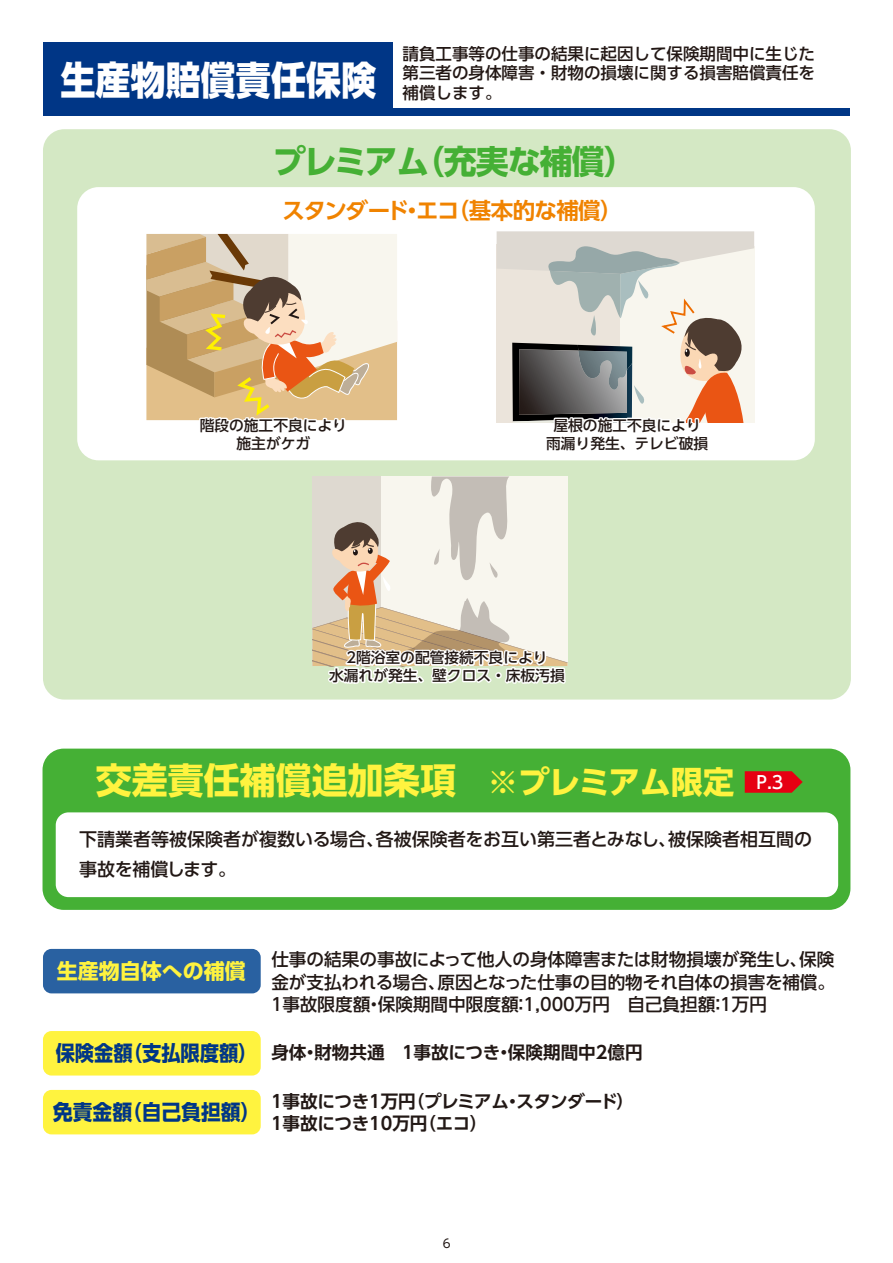
<style>
.page{position:relative;width:893px;height:1263px;background:#fff}
.page>*{position:absolute;margin:0;border:0;box-sizing:border-box;transform-origin:0 0}
.t1{font:800 39px "UD Shin Go Pro";color:#fff;scale:.9 1}
.t2{font:700 33px "UD Shin Go Pro";letter-spacing:-.035em;color:#45b035}
.t3{font:700 31.5px "UD Shin Go Pro";letter-spacing:-.02em;color:#fff33f}
.t4{font:700 22.5px "UD Shin Go Pro De";letter-spacing:-.03em;color:#f08300}
.t5{font:700 21px "UD Shin Go Pro";color:#003686;scale:.91 1}
.t6{font:700 21px "UD Shin Go Pro";color:#003686;scale:.94 1}
.t7{font:700 21px "UD Shin Go Pro";color:#fff33f}
.t8{font:500 18px/30px "UD Shin Go Pro";color:#221815}
.t9{font:500 17.55px/22.5px "UD Shin Go Pro";color:#221815;text-align:justify}
.t10{font:700 17.55px/22.5px "UD Shin Go Pro De";letter-spacing:-.015em;color:#221815}
.t11{font:500 17.55px "UD Shin Go Pro";color:#fff}
.t12{font:500 16.5px/19.5px "UD Shin Go Pro";color:#221714;text-align:justify}
.t13{font:500 14.7px/17.7px "UD Shin Go Pro";color:#221815;text-align:center}
.t14{font:12px "UD Shin Go Pro";color:#221815}
.s1{font-size:36px}
</style>
<div class="page">
<div style="left:43px;top:749px;width:807px;height:161px;background:#45b035;border-radius:21px"></div>
<div style="left:56px;top:812px;width:782px;height:85px;background:#fff;border-radius:13px"></div>
<div style="left:43px;top:129px;width:808px;height:570px;background:#d4e8c4;border-radius:21px"></div>
<div style="left:77px;top:187px;width:738px;height:273px;background:#fff;border-radius:21px"></div>
<div style="left:43px;top:108px;width:806px;height:8px;background:#003686"></div>
<svg style="left:745px;top:771px;width:58px;height:22px"></svg>
<svg style="left:146px;top:231px;width:608px;height:230px"></svg>
<svg style="left:312px;top:476px;width:256px;height:208px;background:#e7ddcd"></svg>
<div style="left:43px;top:43px;width:349px;height:73px;background:#003686"></div>
<div style="left:43px;top:949px;width:218px;height:44px;background:#2961a1;border-radius:9px"></div>
<div style="left:43px;top:1031px;width:218px;height:44px;background:#fff33f;border-radius:9px"></div>
<div style="left:43px;top:1090px;width:218px;height:44px;background:#fff33f;border-radius:9px"></div>
<h1 class="t1" style="left:60px;top:48px;width:352px">生産物賠償責任保険</h1>
<p class="t12" style="left:402px;top:43px;width:414px">請負工事等の仕事の結果に起因して保険期間中に生じた第三者の身体障害・財物の損壊に関する損害賠償責任を補償します。</p>
<h2 class="t2" style="left:273px;top:135px;width:366px">プレミアム（充実な補償）</h2>
<p class="t4" style="left:282px;top:192px;width:342px">スタンダード・エコ（基本的な補償）</p>
<p class="t13" style="left:200px;top:416px;width:149px">階段の施工不良により施主がケガ</p>
<p class="t13" style="left:546px;top:416px;width:163px">屋根の施工不良により雨漏り発生、テレビ破損</p>
<p class="t13" style="left:329px;top:648px;width:237px">2階浴室の配管接続不良により<br>水漏れが発生、壁クロス・床板汚損</p>
<h3 class="t3" style="left:96px;top:756px;width:703px"><span class="s1">交差責任補償追加条項</span>　※プレミアム限定　　</h3>
<p class="t8" style="left:79px;top:823px;width:734px">下請業者等被保険者が複数いる場合、各被保険者をお互い第三者とみなし、被保険者相互間の事故を補償します。</p>
<p class="t11" style="left:756px;top:768px;width:29px">P.3</p>
<p class="t7" style="left:57px;top:953px;width:191px">生産物自体への補償</p>
<p class="t5" style="left:56px;top:1036px;width:223px">保険金額（支払限度額）</p>
<p class="t6" style="left:53px;top:1095px;width:222px">免責金額（自己負担額）</p>
<p class="t9" style="left:268px;top:948px;width:569px">仕事の結果の事故によって他人の身体障害または財物損壊が発生し、保険金が支払われる場合、原因となった仕事の目的物それ自体の損害を補償。１事故限度額・保険期間中限度額：1,000万円　自己負担額：1万円</p>
<p class="t10" style="left:271px;top:1040px;width:373px">身体・財物共通　１事故につき・保険期間中2億円</p>
<p class="t10" style="left:268px;top:1089px;width:368px">１事故につき1万円（プレミアム・スタンダード）<br>１事故につき10万円（エコ）</p>
<p class="t14" style="left:443px;top:1233px;width:9px">6</p>
</div>
